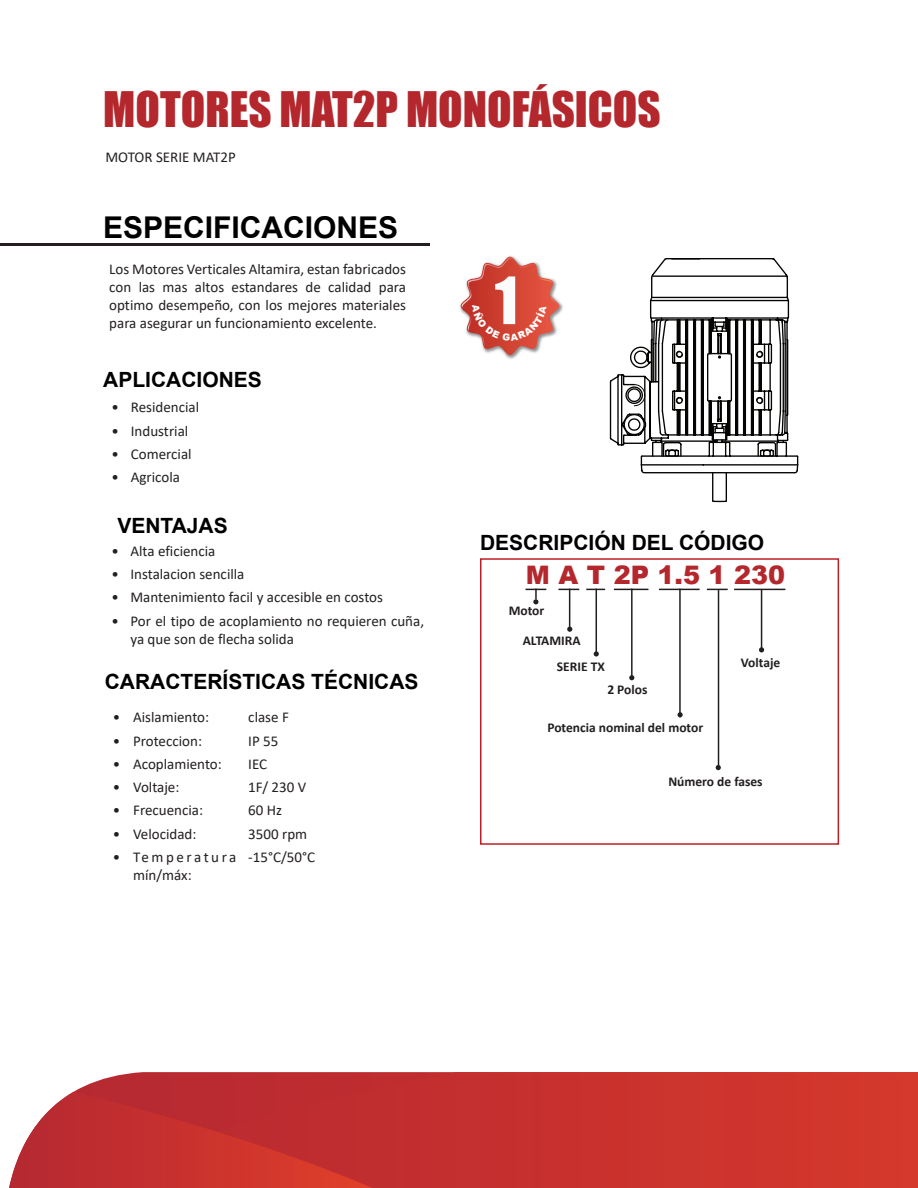
<style>
.page{position:relative;width:918px;height:1188px;background:#fff}
.page>*{position:absolute;margin:0;border:0;box-sizing:border-box;transform-origin:0 0}
.t1{font:60.3px "Impact";color:#fcfbfc}
.t2{font:45px "Impact";color:#b3272d}
.t3{font:700 30px "Arial";color:#000}
.t4{font:900 25.5px "Arial";color:#b3272d}
.t5{font:700 21px "Arial";color:#000}
.Parrafo{font:15px/18px "Calibri";color:#231f20;text-align:justify}
.Parrafo-2{font:15px/18px "Calibri";letter-spacing:.155em;color:#231f20}
.Bcelda{font:700 13.5px "Calibri";color:#231f20}
</style>
<div class="page">
<div style="left:480px;top:558px;width:359px;height:287px;border:2px solid #be1f24"></div>
<hr style="left:0;top:243px;width:429px;height:3px;background:#231f20">
<svg style="left:73px;top:1072px;width:841px;height:116px;background:#c9332f"></svg>
<svg style="left:9px;top:1092px;width:363px;height:96px;background:#c53b3b"></svg>
<svg style="left:609px;top:258px;width:190px;height:245px"></svg>
<svg style="left:558px;top:589px;width:21px;height:1px"></svg>
<svg style="left:586px;top:589px;width:19px;height:1px"></svg>
<hr style="left:614px;top:589px;width:34px;height:1px;background:#231f20">
<hr style="left:659px;top:589px;width:41px;height:1px;background:#231f20">
<hr style="left:569px;top:589px;width:1px;height:40px;background:#231f20">
<hr style="left:596px;top:589px;width:1px;height:65px;background:#231f20">
<hr style="left:631px;top:589px;width:2px;height:89px;background:#231f20">
<hr style="left:679px;top:589px;width:2px;height:128px;background:#231f20">
<svg style="left:526px;top:589px;width:20px;height:15px"></svg>
<svg style="left:567px;top:627px;width:5px;height:5px"></svg>
<svg style="left:594px;top:651px;width:5px;height:6px"></svg>
<svg style="left:629px;top:675px;width:5px;height:5px"></svg>
<svg style="left:678px;top:712px;width:5px;height:5px"></svg>
<svg style="left:707px;top:589px;width:21px;height:1px"></svg>
<hr style="left:718px;top:589px;width:1px;height:179px;background:#231f20">
<svg style="left:716px;top:765px;width:5px;height:5px"></svg>
<hr style="left:734px;top:589px;width:51px;height:1px;background:#231f20">
<hr style="left:761px;top:589px;width:1px;height:61px;background:#231f20">
<svg style="left:759px;top:647px;width:5px;height:5px"></svg>
<hr style="left:914px;top:1072px;width:4px;height:116px;background:#d5392c">
<img style="left:460px;top:256px;width:103px;height:103px">
<svg style="left:461px;top:257px;width:98px;height:98px"></svg>
<p class="t2" style="left:103px;top:75px;width:559px">MOTORES MAT2P MONOFÁSICOS</p>
<p class="Parrafo" style="left:105px;top:148px;width:132px">MOTOR SERIE MAT2P</p>
<h1 class="t3" style="left:103px;top:207px;width:297px">ESPECIFICACIONES</h1>
<p class="Parrafo" style="left:109px;top:260px;width:298px">Los Motores Verticales Altamira, estan fabricados con las mas altos estandares de calidad para optimo desempeño, con los mejores materiales para asegurar un funcionamiento excelente.</p>
<h2 class="t5" style="left:103px;top:364px;width:160px">APLICACIONES</h2>
<p class="Parrafo" style="left:111px;top:398px;width:9px">•</p>
<p class="Parrafo" style="left:131px;top:398px;width:70px">Residencial</p>
<p class="Parrafo" style="left:111px;top:421px;width:9px">•</p>
<p class="Parrafo" style="left:131px;top:421px;width:59px">Industrial</p>
<p class="Parrafo" style="left:111px;top:444px;width:9px">•</p>
<p class="Parrafo" style="left:131px;top:444px;width:62px">Comercial</p>
<p class="Parrafo" style="left:111px;top:468px;width:9px">•</p>
<p class="Parrafo" style="left:131px;top:468px;width:51px">Agricola</p>
<h2 class="t5" style="left:117px;top:510px;width:112px">VENTAJAS</h2>
<p class="Parrafo" style="left:111px;top:542px;width:9px">•</p>
<p class="Parrafo" style="left:130px;top:542px;width:86px">Alta eficiencia</p>
<p class="Parrafo" style="left:111px;top:565px;width:9px">•</p>
<p class="Parrafo" style="left:130px;top:565px;width:115px">Instalacion sencilla</p>
<p class="Parrafo" style="left:111px;top:588px;width:9px">•</p>
<p class="Parrafo" style="left:130px;top:588px;width:254px">Mantenimiento facil y accesible en costos</p>
<p class="Parrafo" style="left:111px;top:611px;width:9px">•</p>
<p class="Parrafo" style="left:130px;top:611px;width:295px">Por el tipo de acoplamiento no requieren cuña, ya que son de flecha solida</p>
<h2 class="t5" style="left:105px;top:667px;width:315px">CARACTERÍSTICAS TÉCNICAS</h2>
<p class="Parrafo" style="left:113px;top:708px;width:9px">•</p>
<p class="Parrafo" style="left:133px;top:708px;width:78px">Aislamiento:</p>
<p class="Parrafo" style="left:248px;top:708px;width:42px">clase F</p>
<p class="Parrafo" style="left:113px;top:731px;width:9px">•</p>
<p class="Parrafo" style="left:133px;top:731px;width:70px">Proteccion:</p>
<p class="Parrafo" style="left:248px;top:731px;width:32px">IP 55</p>
<p class="Parrafo" style="left:113px;top:754px;width:9px">•</p>
<p class="Parrafo" style="left:133px;top:754px;width:90px">Acoplamiento:</p>
<p class="Parrafo" style="left:248px;top:754px;width:20px">IEC</p>
<p class="Parrafo" style="left:113px;top:778px;width:9px">•</p>
<p class="Parrafo" style="left:133px;top:778px;width:48px">Voltaje:</p>
<p class="Parrafo" style="left:248px;top:778px;width:59px">1F/ 230 V</p>
<p class="Parrafo" style="left:113px;top:801px;width:9px">•</p>
<p class="Parrafo" style="left:133px;top:801px;width:71px">Frecuencia:</p>
<p class="Parrafo" style="left:248px;top:801px;width:35px">60 Hz</p>
<p class="Parrafo" style="left:113px;top:824px;width:9px">•</p>
<p class="Parrafo" style="left:133px;top:824px;width:65px">Velocidad:</p>
<p class="Parrafo" style="left:248px;top:824px;width:60px">3500 rpm</p>
<p class="Parrafo" style="left:113px;top:847px;width:9px">•</p>
<p class="Parrafo-2" style="left:133px;top:847px;width:105px">Temperatura mín/máx:</p>
<p class="Parrafo" style="left:248px;top:847px;width:68px">-15°C/50°C</p>
<p class="t1" style="left:495px;top:254px;width:24px">1</p>
<h2 class="t5" style="left:480px;top:528px;width:286px">DESCRIPCIÓN DEL CÓDIGO</h2>
<p class="t4" style="left:526px;top:556px;width:261px">M A T 2P 1.5 1 230</p>
<p class="Bcelda" style="left:509px;top:601px;width:37px">Motor</p>
<p class="Bcelda" style="left:523px;top:631px;width:59px">ALTAMIRA</p>
<p class="Bcelda" style="left:557px;top:657px;width:49px">SERIE TX</p>
<p class="Bcelda" style="left:607px;top:680px;width:42px">2 Polos</p>
<p class="Bcelda" style="left:547px;top:718px;width:157px">Potencia nominal del motor</p>
<p class="Bcelda" style="left:741px;top:653px;width:41px">Voltaje</p>
<p class="Bcelda" style="left:668px;top:772px;width:96px">Número de fases</p>
</div>
